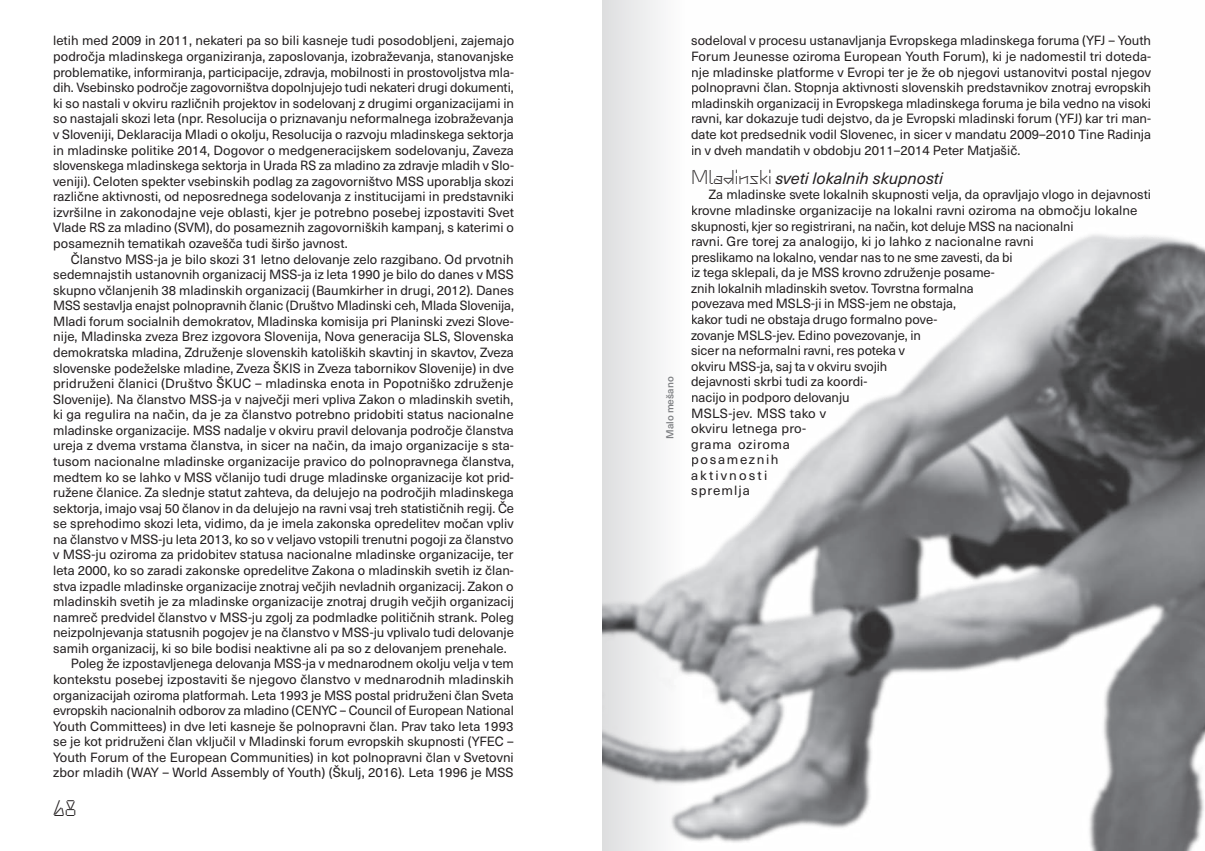
<style>
.page{position:relative;width:1205px;height:851px;background:#fff}
.page>*{position:absolute;margin:0;border:0;box-sizing:border-box;transform-origin:0 0}
.t1{font:22.5px "Anthony";color:#231f20}
.t2{font:italic 16.25px "Neue Haas Unica W1 G";color:#231f20}
.t3{font:13.12px/15.6px "Neue Haas Unica W1 G";color:#231f20;text-align:justify}
.t4{font:500 10px "Neue Haas Unica W1 G";color:#808285}
.s1{font-family:"Anthony";font-style:normal;font-size:20px}
</style>
<div class="page">
<img style="left:691px;top:234px;width:514px;height:616px">
<svg style="left:602px;top:0;width:89px;height:850px"></svg>
<p class="t3" style="left:53px;top:32px;width:462px">letih med 2009 in 2011, nekateri pa so bili kasneje tudi posodobljeni, zajemajo področja mladinskega organiziranja, zaposlovanja, izobraževanja, stanovanjske problematike, informiranja, participacije, zdravja, mobilnosti in prostovoljstva mla&shy;dih. Vsebinsko področje zagovorništva dopolnjujejo tudi nekateri drugi dokumenti, ki so nastali v okviru različnih projektov in sodelovanj z drugimi organizacijami in so nastajali skozi leta (npr. Resolucija o priznavanju neformalnega izobraževanja v Sloveniji, Deklaracija Mladi o okolju, Resolucija o razvoju mladinskega sektorja in mladinske politike 2014, Dogovor o medgeneracijskem sodelovanju, Zaveza slovenskega mladinskega sektorja in Urada RS za mladino za zdravje mladih v Slo&shy;veniji). Celoten spekter vsebinskih podlag za zagovorništvo MSS uporablja skozi različne aktivnosti, od neposrednega sodelovanja z institucijami in predstavniki izvršilne in zakonodajne veje oblasti, kjer je potrebno posebej izpostaviti Svet Vlade RS za mladino (SVM), do posameznih zagovorniških kampanj, s katerimi o posameznih tematikah ozavešča tudi širšo javnost.</p>
<p class="t3" style="left:71px;top:250px;width:444px">Članstvo MSS-ja je bilo skozi 31 letno delovanje zelo razgibano. Od prvotnih</p>
<p class="t3" style="left:53px;top:266px;width:462px">sedemnajstih ustanovnih organizacij MSS-ja iz leta 1990 je bilo do danes v MSS</p>
<p class="t3" style="left:53px;top:281px;width:462px">skupno včlanjenih 38 mladinskih organizacij (Baumkirher in drugi, 2012). Danes</p>
<p class="t3" style="left:53px;top:297px;width:462px">MSS sestavlja enajst polnopravnih članic (Društvo Mladinski ceh, Mlada Slovenija,</p>
<p class="t3" style="left:53px;top:312px;width:462px">Mladi forum socialnih demokratov, Mladinska komisija pri Planinski zvezi Slove-</p>
<p class="t3" style="left:53px;top:328px;width:462px">nije, Mladinska zveza Brez izgovora Slovenija, Nova generacija SLS, Slovenska</p>
<p class="t3" style="left:53px;top:344px;width:462px">demokratska mladina, Združenje slovenskih katoliških skavtinj in skavtov, Zveza</p>
<p class="t3" style="left:53px;top:359px;width:462px">slovenske podeželske mladine, Zveza ŠKIS in Zveza tabornikov Slovenije) in dve</p>
<p class="t3" style="left:53px;top:375px;width:462px">pridruženi članici (Društvo ŠKUC – mladinska enota in Popotniško združenje</p>
<p class="t3" style="left:53px;top:390px;width:462px">Slovenije). Na članstvo MSS-ja v največji meri vpliva Zakon o mladinskih svetih,</p>
<p class="t3" style="left:53px;top:406px;width:462px">ki ga regulira na način, da je za članstvo potrebno pridobiti status nacionalne</p>
<p class="t3" style="left:53px;top:421px;width:462px">mladinske organizacije. MSS nadalje v okviru pravil delovanja področje članstva</p>
<p class="t3" style="left:53px;top:437px;width:462px">ureja z dvema vrstama članstva, in sicer na način, da imajo organizacije s sta-</p>
<p class="t3" style="left:53px;top:452px;width:462px">tusom nacionalne mladinske organizacije pravico do polnopravnega članstva,</p>
<p class="t3" style="left:53px;top:468px;width:462px">medtem ko se lahko v MSS včlanijo tudi druge mladinske organizacije kot prid-</p>
<p class="t3" style="left:53px;top:484px;width:462px">ružene članice. Za slednje statut zahteva, da delujejo na področjih mladinskega</p>
<p class="t3" style="left:53px;top:499px;width:462px">sektorja, imajo vsaj 50 članov in da delujejo na ravni vsaj treh statističnih regij. Če</p>
<p class="t3" style="left:53px;top:515px;width:462px">se sprehodimo skozi leta, vidimo, da je imela zakonska opredelitev močan vpliv</p>
<p class="t3" style="left:53px;top:530px;width:462px">na članstvo v MSS-ju leta 2013, ko so v veljavo vstopili trenutni pogoji za članstvo</p>
<p class="t3" style="left:53px;top:546px;width:462px">v MSS-ju oziroma za pridobitev statusa nacionalne mladinske organizacije, ter</p>
<p class="t3" style="left:53px;top:561px;width:462px">leta 2000, ko so zaradi zakonske opredelitve Zakona o mladinskih svetih iz član-</p>
<p class="t3" style="left:53px;top:577px;width:462px">stva izpadle mladinske organizacije znotraj večjih nevladnih organizacij. Zakon o</p>
<p class="t3" style="left:53px;top:593px;width:462px">mladinskih svetih je za mladinske organizacije znotraj drugih večjih organizacij</p>
<p class="t3" style="left:53px;top:608px;width:462px">namreč predvidel članstvo v MSS-ju zgolj za podmladke političnih strank. Poleg</p>
<p class="t3" style="left:53px;top:624px;width:462px">neizpolnjevanja statusnih pogojev je na članstvo v MSS-ju vplivalo tudi delovanje</p>
<p class="t3" style="left:53px;top:639px;width:455px">samih organizacij, ki so bile bodisi neaktivne ali pa so z delovanjem prenehale.</p>
<p class="t3" style="left:71px;top:655px;width:444px">Poleg že izpostavljenega delovanja MSS-ja v mednarodnem okolju velja v tem</p>
<p class="t3" style="left:53px;top:670px;width:462px">kontekstu posebej izpostaviti še njegovo članstvo v mednarodnih mladinskih</p>
<p class="t3" style="left:53px;top:686px;width:462px">organizacijah oziroma platformah. Leta 1993 je MSS postal pridruženi član Sveta</p>
<p class="t3" style="left:53px;top:701px;width:462px">evropskih nacionalnih odborov za mladino (CENYC – Council of European National</p>
<p class="t3" style="left:53px;top:717px;width:462px">Youth Committees) in dve leti kasneje še polnopravni član. Prav tako leta 1993</p>
<p class="t3" style="left:53px;top:733px;width:462px">se je kot pridruženi član vključil v Mladinski forum evropskih skupnosti (YFEC –</p>
<p class="t3" style="left:53px;top:748px;width:462px">Youth Forum of the European Communities) in kot polnopravni član v Svetovni</p>
<p class="t3" style="left:53px;top:764px;width:462px">zbor mladih (WAY – World Assembly of Youth) (Škulj, 2016). Leta 1996 je MSS</p>
<h1 class="t1" style="left:53px;top:792px;width:25px">68</h1>
<p class="t4" style="left:662px;top:439px;width:64px;rotate:-90deg">Malo mešano</p>
<p class="t3" style="left:691px;top:32px;width:462px">sodeloval v procesu ustanavljanja Evropskega mladinskega foruma (YFJ – Youth Forum Jeunesse oziroma European Youth Forum), ki je nadomestil tri doteda&shy;nje mladinske platforme v Evropi ter je že ob njegovi ustanovitvi postal njegov polnopravni član. Stopnja aktivnosti slovenskih predstavnikov znotraj evropskih mladinskih organizacij in Evropskega mladinskega foruma je bila vedno na visoki ravni, kar dokazuje tudi dejstvo, da je Evropski mladinski forum (YFJ) kar tri man&shy;date kot predsednik vodil Slovenec, in sicer v mandatu 2009–2010 Tine Radinja in v dveh mandatih v obdobju 2011–2014 Peter Matjašič.</p>
<p class="t2" style="left:691px;top:166px;width:253px"><span class="s1">Mladinski</span> sveti lokalnih skupnosti</p>
<p class="t3" style="left:691px;top:186px;width:461px;text-align:left;text-indent:18px">Za mladinske svete lokalnih skupnosti velja, da opravljajo vlogo in dejavnosti krovne mladinske organizacije na lokalni ravni oziroma na območju lokalne skupnosti, kjer so registrirani, na način, kot deluje MSS na nacionalni<br>ravni. Gre torej za analogijo, ki jo lahko z nacionalne ravni<br>preslikamo na lokalno, vendar nas to ne sme zavesti, da bi<br>iz tega sklepali, da je MSS krovno združenje posame-<br>znih lokalnih mladinskih svetov. Tovrstna formalna<br>povezava med MSLS-ji in MSS-jem ne obstaja,<br>kakor tudi ne obstaja drugo formalno pove-<br>zovanje MSLS-jev. Edino povezovanje, in<br>sicer na neformalni ravni, res poteka v<br>okviru MSS-ja, saj ta v okviru svojih<br>dejavnosti skrbi tudi za koordi-<br>nacijo in podporo delovanju<br>MSLS-jev. MSS tako v<br>okviru letnega pro-<br>grama oziroma<br>posameznih<br>aktivnosti<br>spremlja</p>
</div>
